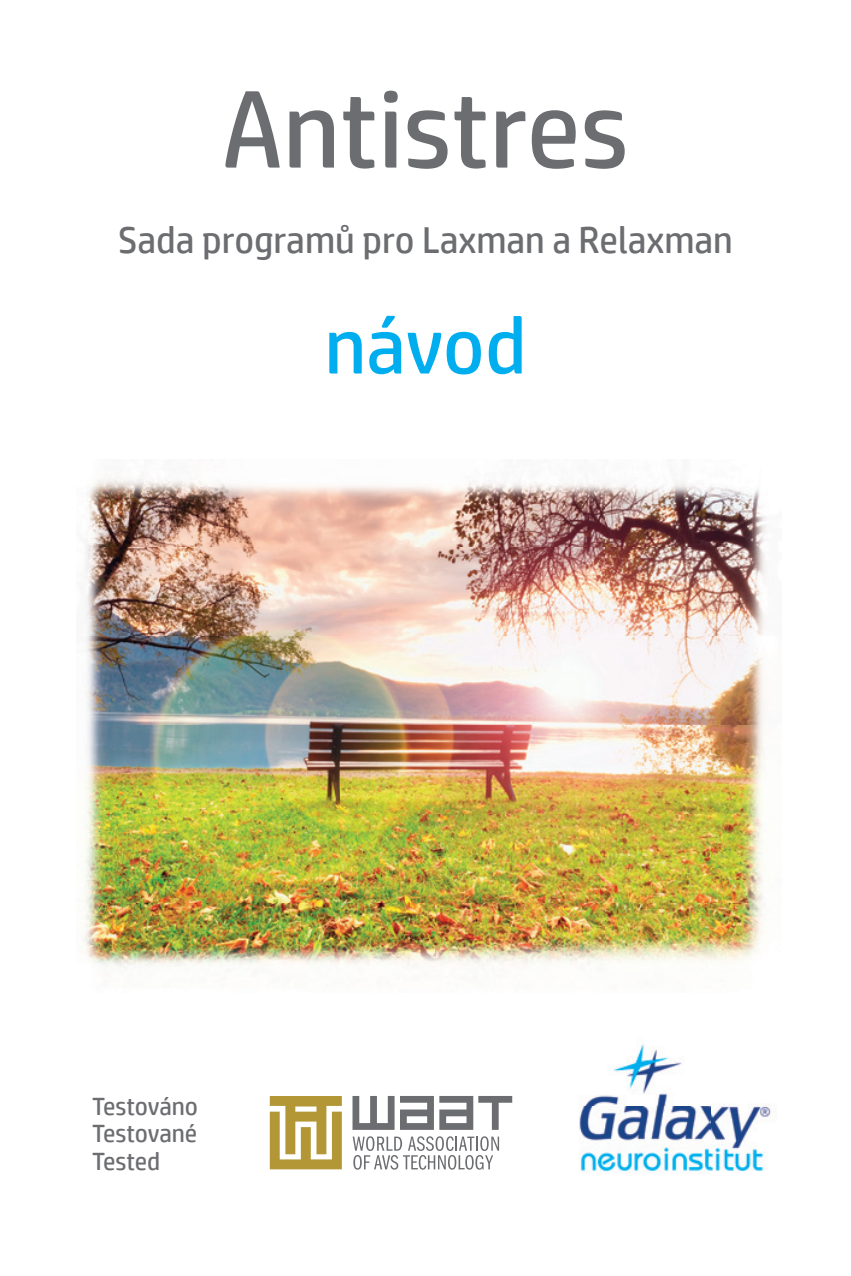
<style>
.page{position:relative;width:851px;height:1276px;background:#fff}
.page>*{position:absolute;margin:0;border:0;box-sizing:border-box;transform-origin:0 0}
.t1{font:110px "HP Simplified";letter-spacing:-.005em;color:#6c6d70}
.t2{font:80px "HP Simplified";letter-spacing:-.005em;color:#00aeef}
.t3{font:37.5px "HP Simplified";color:#6c6d70}
.t4{font:25px/27.5px "HP Simplified";letter-spacing:-.01em;color:#6c6d70;text-align:justify}
</style>
<div class="page">
<img style="left:84px;top:477px;width:683px;height:491px">
<img style="left:579px;top:1043px;width:196px;height:131px">
<svg style="left:352px;top:1096px;width:42px;height:34px"></svg>
<svg style="left:400px;top:1096px;width:112px;height:34px"></svg>
<svg style="left:352px;top:1136px;width:147px;height:33px"></svg>
<svg style="left:270px;top:1096px;width:72px;height:73px"></svg>
<h1 class="t1" style="left:222px;top:66px;width:408px">Antistres</h1>
<p class="t3" style="left:118px;top:218px;width:616px">Sada programů pro Laxman a Relaxman</p>
<h2 class="t2" style="left:324px;top:300px;width:203px">návod</h2>
<p class="t4" style="left:92px;top:1092px;width:107px">Testováno Testované Tested</p>
</div>
